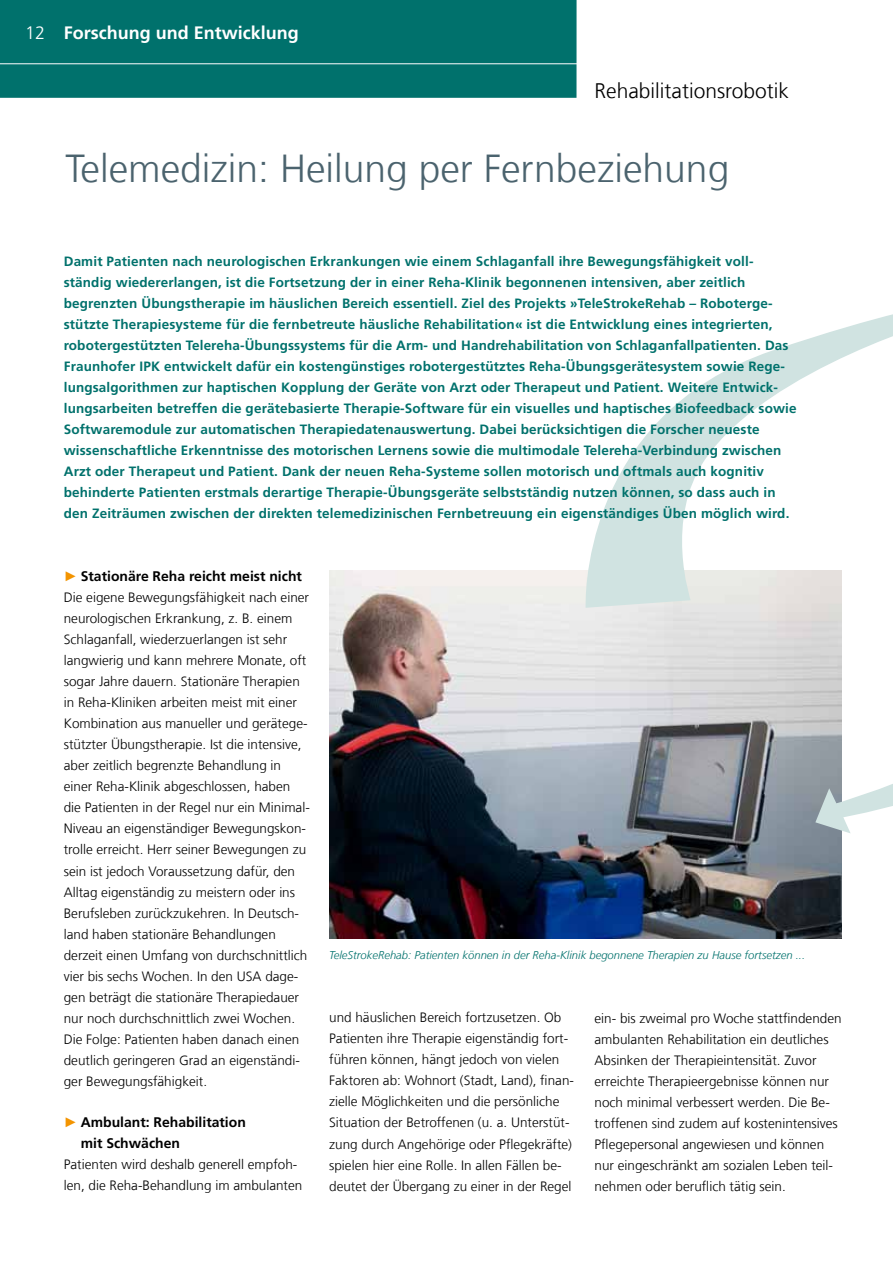
<style>
.page{position:relative;width:893px;height:1263px;background:#fff}
.page>*{position:absolute;margin:0;border:0;box-sizing:border-box;transform-origin:0 0}
.t1{font:300 39px "Frutiger LT Com";color:#4b636e}
.t2{font:300 21px "Frutiger LT Com";color:#000}
.t3{font:700 18px "Frutiger LT Com";color:#fff}
.t4{font:700 13.95px/21px "Frutiger LT Com";color:#000}
.t5{font:300 13.5px/21px "Frutiger LT Com";color:#000}
.t6{font:700 13.5px/21px "Frutiger LT Com";letter-spacing:.01em;color:#00716c}
.t7{font:italic 300 11.25px "Frutiger LT Com";color:#00716c}
.s1{font-weight:300}
.s2{font-family:"Franklin Gothic";font-weight:800;color:#f39400}
</style>
<div class="page">
<div style="left:0;top:0;width:577px;height:98px;background:#00716c"></div>
<hr style="left:0;top:63px;width:893px;height:1px;background:#fff">
<img style="left:329px;top:571px;width:513px;height:367px">
<svg style="left:578px;top:314px;width:315px;height:294px"></svg>
<svg style="left:815px;top:513px;width:78px;height:320px"></svg>
<h3 class="t3" style="left:25px;top:22px;width:275px"><span class="s1">12</span> Forschung und Entwicklung</h3>
<h2 class="t2" style="left:595px;top:78px;width:196px">Rehabilitationsrobotik</h2>
<h1 class="t1" style="left:65px;top:146px;width:665px">Telemedizin: Heilung per Fernbeziehung</h1>
<p class="t6" style="left:64px;top:251px;width:734px">Damit Patienten nach neurologischen Erkrankungen wie einem Schlaganfall ihre Bewegungsfähigkeit voll&shy;ständig wiedererlangen, ist die Fortsetzung der in einer Reha-Klinik begonnenen intensiven, aber zeitlich begrenzten Übungstherapie im häuslichen Bereich essentiell. Ziel des Projekts »TeleStrokeRehab – Roboterge&shy;stützte Therapiesysteme für die fernbetreute häusliche Rehabilitation« ist die Entwicklung eines integrierten, robotergestützten Telereha-Übungssystems für die Arm- und Handrehabilitation von Schlaganfallpatienten. Das Fraunhofer IPK entwickelt dafür ein kostengünstiges robotergestütztes Reha-Übungsgerätesystem sowie Rege&shy;lungsalgorithmen zur haptischen Kopplung der Geräte von Arzt oder Therapeut und Patient. Weitere Entwick&shy;lungsarbeiten betreffen die gerätebasierte Therapie-Software für ein visuelles und haptisches Biofeedback sowie Softwaremodule zur automatischen Therapiedatenauswertung. Dabei berücksichtigen die Forscher neueste wissenschaftliche Erkenntnisse des motorischen Lernens sowie die multimodale Telereha-Verbindung zwischen Arzt oder Therapeut und Patient. Dank der neuen Reha-Systeme sollen motorisch und oftmals auch kognitiv behinderte Patienten erstmals derartige Therapie-Übungsgeräte selbstständig nutzen können, so dass auch in den Zeiträumen zwischen der direkten telemedizinischen Fernbetreuung ein eigenständiges Üben möglich wird.</p>
<p class="t4" style="left:64px;top:566px;width:240px"><span class="s2">►</span> Stationäre Reha reicht meist nicht</p>
<p class="t5" style="left:64px;top:587px;width:248px">Die eigene Bewegungsfähigkeit nach einer neurologischen Erkrankung, z. B. einem Schlaganfall, wiederzuerlangen ist sehr langwierig und kann mehrere Monate, oft sogar Jahre dauern. Stationäre Therapien in Reha-Kliniken arbeiten meist mit einer Kombination aus manueller und gerätege&shy;stützter Übungstherapie. Ist die intensive, aber zeitlich begrenzte Behandlung in einer Reha-Klinik abgeschlossen, haben die Patienten in der Regel nur ein Minimal-Niveau an eigenständiger Bewegungskon&shy;trolle erreicht. Herr seiner Bewegungen zu sein ist jedoch Voraussetzung dafür, den Alltag eigenständig zu meistern oder ins Berufsleben zurückzukehren. In Deutsch&shy;land haben stationäre Behandlungen derzeit einen Umfang von durchschnittlich vier bis sechs Wochen. In den USA dage&shy;gen beträgt die stationäre Therapiedauer nur noch durchschnittlich zwei Wochen.<br>Die Folge: Patienten haben danach einen deutlich geringeren Grad an eigenständi&shy;ger Bewegungsfähigkeit.</p>
<p class="t4" style="left:81px;top:1112px;width:167px;text-indent:-17px"><span class="s2">►</span> Ambulant: Rehabilitation mit Schwächen</p>
<p class="t5" style="left:64px;top:1154px;width:240px">Patienten wird deshalb generell empfoh&shy;len, die Reha-Behandlung im ambulanten</p>
<p class="t7" style="left:329px;top:949px;width:477px">TeleStrokeRehab: Patienten können in der Reha-Klinik begonnene Therapien zu Hause fortsetzen ...</p>
<p class="t5" style="left:329px;top:1007px;width:246px">und häuslichen Bereich fortzusetzen. Ob Patienten ihre Therapie eigenständig fort&shy;führen können, hängt jedoch von vielen Faktoren ab: Wohnort (Stadt, Land), finan&shy;zielle Möglichkeiten und die persönliche Situation der Betroffenen (u. a. Unterstüt&shy;zung durch Angehörige oder Pflegekräfte) spielen hier eine Rolle. In allen Fällen be&shy;deutet der Übergang zu einer in der Regel</p>
<p class="t5" style="left:595px;top:1007px;width:249px">ein- bis zweimal pro Woche stattfindenden ambulanten Rehabilitation ein deutliches Absinken der Therapieintensität. Zuvor erreichte Therapieergebnisse können nur noch minimal verbessert werden. Die Be&shy;troffenen sind zudem auf kostenintensives Pflegepersonal angewiesen und können nur eingeschränkt am sozialen Leben teil&shy;nehmen oder beruflich tätig sein.</p>
</div>
